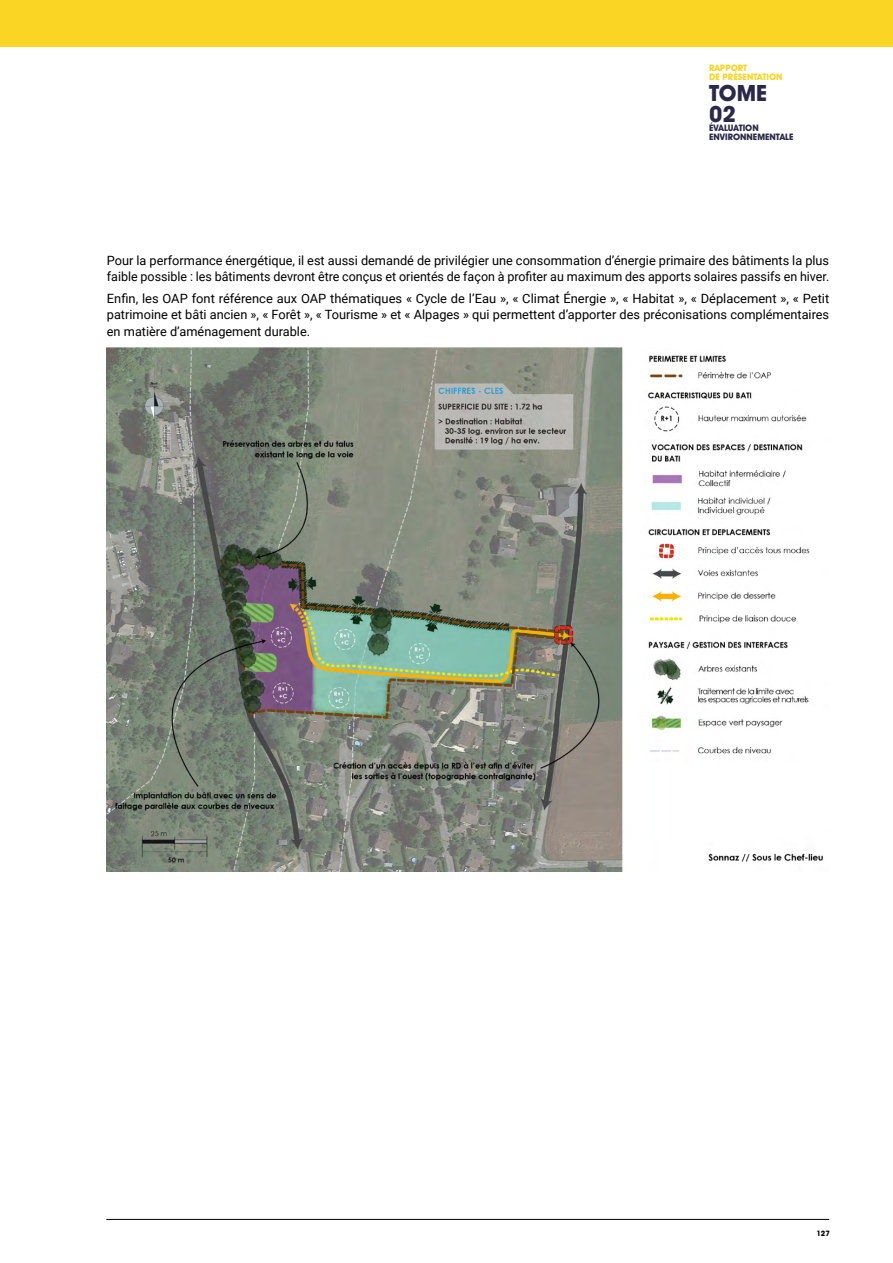
<style>
.page{position:relative;width:893px;height:1263px;background:#fff}
.page>*{position:absolute;margin:0;border:0;box-sizing:border-box;transform-origin:0 0}
.t1{font:700 22.5px/21px "Avant Garde IT Cby BT";color:#2a2949}
.t2{font:12.75px/16.5px "Roboto";color:#000}
.t3{font:700 9px/9px "Avant Garde IT Cby BT";color:#2a2949}
.t4{font:700 9px/9px "Avant Garde IT Cby BT";color:#fad524}
.t5{font:700 7.5px "Avant Garde IT Cby BT";color:#000}
</style>
<div class="page">
<div style="left:0;top:0;width:893px;height:47px;background:#fad524"></div>
<hr style="left:106px;top:1219px;width:723px;height:1px;background:#000">
<img style="left:107px;top:348px;width:716px;height:524px">
<p class="t4" style="left:709px;top:63px;width:75px">RAPPORT<br>DE PRÉSENTATION</p>
<h1 class="t1" style="left:709px;top:82px;width:60px">TOME<br>02</h1>
<p class="t3" style="left:709px;top:123px;width:86px">ÉVALUATION<br>ENVIRONNEMENTALE</p>
<p class="t2" style="left:107px;top:251px;width:724px">Pour la performance énergétique, il est aussi demandé de privilégier une consommation d’énergie primaire des bâtiments la plus faible possible : les bâtiments devront être conçus et orientés de façon à profiter au maximum des apports solaires passifs en hiver.</p>
<p class="t2" style="left:107px;top:290px;width:724px;text-align:justify">Enfin, les OAP font référence aux OAP thématiques « Cycle de l’Eau », « Climat Énergie », « Habitat », « Déplacement », « Petit patrimoine et bâti ancien », « Forêt », « Tourisme » et « Alpages » qui permettent d’apporter des préconisations complémentaires en matière d’aménagement durable.</p>
<p class="t5" style="left:816px;top:1229px;width:15px">127</p>
</div>
